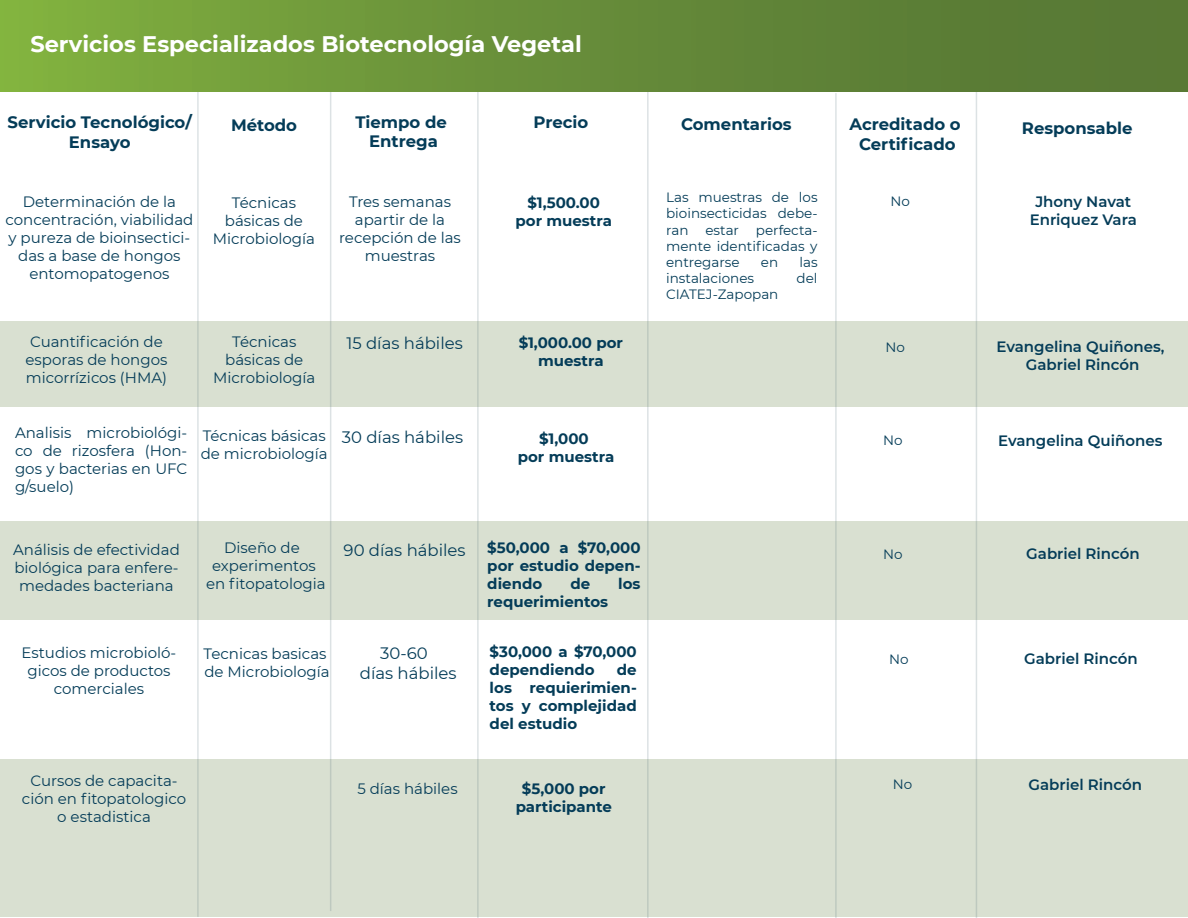
<style>
.page{position:relative;width:1188px;height:918px;background:#fff}
.page>*{position:absolute;margin:0;border:0;box-sizing:border-box;transform-origin:0 0}
.t1{font:700 22.5px "Montserrat";color:#fff}
.t2{font:700 16.5px/19.8px "Montserrat";color:#043c58;text-align:center}
.t3{font:16.5px/19.8px "Montserrat";color:#043c58;text-align:center}
.t4{font:15px/18px "Montserrat";color:#043c58;text-align:center}
.t5{font:700 15px/18px "Montserrat";color:#043c58;text-align:center}
.t6{font:600 15px/18px "Montserrat";color:#043c58;text-align:center}
.t7{font:13.5px/16.2px "Montserrat";color:#043c58;text-align:justify}
</style>
<div class="page">
<div style="left:0;top:522px;width:1188px;height:98px;background:#d9e0d1"></div>
<div style="left:1px;top:759px;width:1187px;height:158px;background:#d9e0d1"></div>
<div style="left:0;top:321px;width:1188px;height:86px;background:#d9e0d1"></div>
<hr style="left:197px;top:75px;width:2px;height:842px;background:#506d78">
<hr style="left:330px;top:69px;width:1px;height:842px;background:#506d78">
<hr style="left:477px;top:87px;width:2px;height:831px;background:#506d78">
<hr style="left:647px;top:88px;width:2px;height:830px;background:#506d78">
<hr style="left:835px;top:93px;width:2px;height:825px;background:#506d78">
<hr style="left:976px;top:90px;width:1px;height:828px;background:#506d78">
<div style="left:0;top:0;width:1188px;height:92px;background:linear-gradient(to right,#7fad3f,#527134)"></div>
<h1 class="t1" style="left:30px;top:28px;width:553px">Servicios Especializados Biotecnología Vegetal</h1>
<h1 class="t1" style="left:44px;top:30px;width:275px">Tecnología Alimentaria</h1>
<p class="t2" style="left:8px;top:111px;width:186px">Servicio Tecnológico/<br>Ensayo</p>
<p class="t2" style="left:231px;top:115px;width:68px">Método</p>
<p class="t2" style="left:356px;top:111px;width:93px">Tiempo de</p>
<p class="t2" style="left:681px;top:113px;width:112px">Comentarios</p>
<p class="t2" style="left:369px;top:131px;width:70px">Entrega</p>
<p class="t2" style="left:533px;top:111px;width:56px">Precio</p>
<p class="t2" style="left:849px;top:113px;width:113px">Acreditado o<br>Certificado</p>
<p class="t7" style="left:666px;top:189px;width:153px">Las muestras de los bioinsecticidas debe&shy;ran</p>
<p class="t4" style="left:6px;top:192px;width:189px">Determinación de la concentración, viabilidad y pureza de bioinsectici&shy;das a base de hongos entomopatogenos</p>
<p class="t4" style="left:213px;top:193px;width:104px">Técnicas básicas de<br>Microbiología</p>
<p class="t5" style="left:515px;top:192px;width:98px">$1,500.00 por muestra</p>
<p class="t4" style="left:349px;top:193px;width:104px">Tres semanas</p>
<p class="t7" style="left:891px;top:193px;width:21px">No</p>
<p class="t4" style="left:339px;top:211px;width:123px">apartir de la recepción de las muestras</p>
<p class="t7" style="left:666px;top:221px;width:153px;text-indent:90px">perfecta&shy;mente identificadas y entregarse</p>
<p class="t7" style="left:705px;top:221px;width:35px">estar</p>
<p class="t7" style="left:761px;top:254px;width:19px">en</p>
<p class="t7" style="left:799px;top:254px;width:20px">las</p>
<p class="t7" style="left:666px;top:270px;width:90px">instalaciones</p>
<p class="t7" style="left:797px;top:270px;width:22px">del</p>
<p class="t7" style="left:666px;top:286px;width:114px">CIATEJ-Zapopan</p>
<p class="t2" style="left:1022px;top:118px;width:112px">Responsable</p>
<p class="t6" style="left:1030px;top:192px;width:109px">Jhony Navat<br>Enriquez Vara</p>
<p class="t4" style="left:26px;top:333px;width:143px">Cuantificación de esporas de hongos micorrízicos (HMA)</p>
<p class="t4" style="left:213px;top:332px;width:104px">Técnicas básicas de<br>Microbiología</p>
<p class="t5" style="left:519px;top:333px;width:106px">$1,000.00 por muestra</p>
<p class="t7" style="left:886px;top:338px;width:21px">No</p>
<p class="t3" style="left:346px;top:333px;width:118px">15 días hábiles</p>
<p class="t6" style="left:996px;top:337px;width:170px">Evangelina Quiñones,<br>Gabriel Rincón</p>
<p class="t4" style="left:15px;top:423px;width:174px;text-align:justify">Analisis microbiológi&shy;co de rizosfera (Hon&shy;gos y bacterias en UFC g/suelo)</p>
<p class="t4" style="left:201px;top:426px;width:129px;text-align:left">Técnicas básicas de microbiología</p>
<p class="t5" style="left:518px;top:428px;width:98px">$1,000<br>por muestra</p>
<p class="t3" style="left:342px;top:427px;width:123px">30 días hábiles</p>
<p class="t7" style="left:883px;top:432px;width:21px">No</p>
<p class="t4" style="left:13px;top:540px;width:168px">Análisis de efectividad biológica para enfere&shy;medades bacteriana</p>
<p class="t3" style="left:344px;top:540px;width:124px">90 días hábiles</p>
<p class="t5" style="left:487px;top:538px;width:155px;text-align:justify">$50,000 a $70,000 por estudio depen&shy;diendo</p>
<p class="t4" style="left:206px;top:538px;width:121px">Diseño de experimentos en fitopatologia</p>
<p class="t5" style="left:570px;top:574px;width:21px">de</p>
<p class="t5" style="left:618px;top:574px;width:24px">los</p>
<p class="t5" style="left:487px;top:592px;width:122px">requerimientos</p>
<p class="t4" style="left:22px;top:643px;width:156px">Estudios microbioló&shy;gicos de productos comerciales</p>
<p class="t4" style="left:204px;top:644px;width:128px;text-align:left">Tecnicas basicas de Microbiología</p>
<p class="t3" style="left:360px;top:643px;width:98px">30-60<br>días hábiles</p>
<p class="t5" style="left:490px;top:642px;width:149px;text-align:left">$30,000 a $70,000 dependiendo</p>
<p class="t5" style="left:490px;top:660px;width:149px;text-align:justify;text-indent:127px">de los requierimien&shy;tos y complejidad del estudio</p>
<p class="t7" style="left:883px;top:545px;width:21px">No</p>
<p class="t7" style="left:889px;top:651px;width:21px">No</p>
<p class="t6" style="left:998px;top:431px;width:166px">Evangelina Quiñones</p>
<p class="t6" style="left:1026px;top:544px;width:115px">Gabriel Rincón</p>
<p class="t6" style="left:1024px;top:649px;width:115px">Gabriel Rincón</p>
<p class="t4" style="left:22px;top:771px;width:166px">Cursos de capacita&shy;ción en fitopatologico o estadistica</p>
<p class="t6" style="left:1029px;top:775px;width:115px">Gabriel Rincón</p>
<p class="t4" style="left:357px;top:779px;width:102px">5 días hábiles</p>
<p class="t5" style="left:516px;top:779px;width:98px">$5,000 por participante</p>
<p class="t7" style="left:893px;top:776px;width:21px">No</p>
</div>
